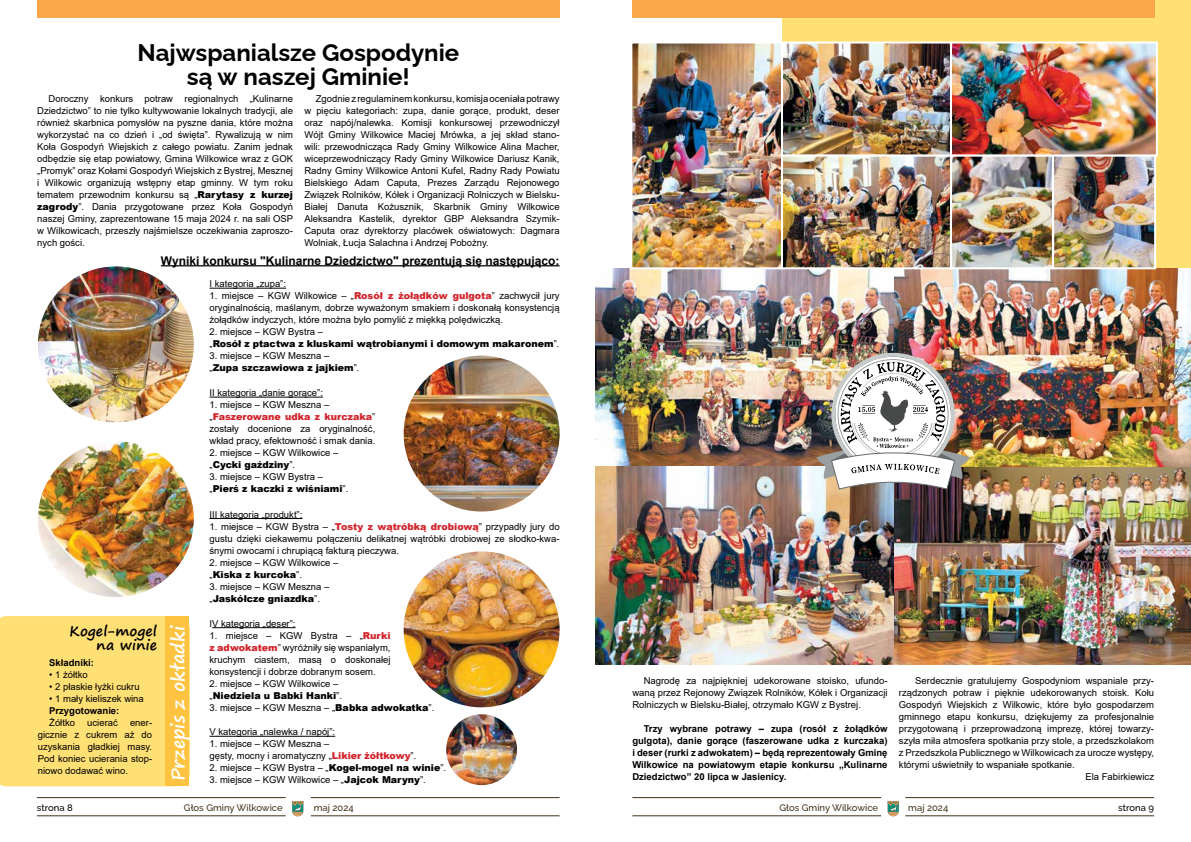
<style>
.page{position:relative;width:1191px;height:842px;background:#fff}
.page>*{position:absolute;margin:0;border:0;box-sizing:border-box;transform-origin:0 0}
.t1{font:700 24px/24px "Raleway";color:#000;text-align:center}
.t2{font:700 18px "Segoe Print";letter-spacing:.005em;color:#fff}
.t3{font:700 14px/14px "Segoe Print";letter-spacing:.01em;color:#000;text-align:right}
.t4{font:700 12px "Arial";color:#000}
.t5{font:9.5px/12px "Arial";color:#000}
.t6{font:700 9.5px/12px "Arial";color:#000;text-align:justify}
.t7{font:900 9.5px/12px "Arial";color:#000}
.t8{font:500 9.5px "Raleway";color:#423118}
.t9{font:500 9.5px "Raleway";color:#000}
.s1{font-weight:900}
.s2{font-weight:900;color:#d2232a}
.s3{font-weight:400}
</style>
<div class="page">
<svg style="left:292px;top:801px;width:11px;height:15px"></svg>
<svg style="left:887px;top:801px;width:12px;height:15px"></svg>
<hr style="left:37px;top:797px;width:249px;height:1px;background:#423118">
<hr style="left:632px;top:797px;width:249px;height:1px;background:#423118">
<hr style="left:311px;top:797px;width:248px;height:1px;background:#423118">
<hr style="left:905px;top:797px;width:249px;height:1px;background:#423118">
<hr style="left:37px;top:815px;width:249px;height:1px;background:#423118">
<hr style="left:632px;top:815px;width:249px;height:1px;background:#423118">
<hr style="left:311px;top:815px;width:248px;height:1px;background:#423118">
<hr style="left:905px;top:815px;width:249px;height:1px;background:#423118">
<div style="left:783px;top:0;width:408px;height:295px;background:#ffe075"></div>
<img style="left:893px;top:467px;width:298px;height:198px">
<img style="left:595px;top:268px;width:596px;height:199px">
<img style="left:595px;top:467px;width:298px;height:198px">
<div style="left:632px;top:0;width:522px;height:18px;background:#faa74a"></div>
<img style="left:816px;top:353px;width:153px;height:137px">
<img style="left:633px;top:45px;width:521px;height:221px">
<div style="left:780px;top:154px;width:172px;height:115px;border:2px solid #fff"></div>
<div style="left:950px;top:154px;width:104px;height:115px;border:2px solid #fff"></div>
<div style="left:1052px;top:154px;width:104px;height:115px;border:2px solid #fff"></div>
<div style="left:780px;top:42px;width:172px;height:114px;border:2px solid #fff"></div>
<div style="left:950px;top:42px;width:207px;height:114px;border:2px solid #fff"></div>
<div style="left:630px;top:42px;width:153px;height:227px;border:2px solid #fff"></div>
<div style="left:0;top:616px;width:190px;height:170px;background:#ffe075"></div>
<div style="left:165px;top:617px;width:24px;height:169px;background:#fec341"></div>
<div style="left:37px;top:0;width:522px;height:18px;background:#faa74a"></div>
<img style="left:38px;top:266px;width:156px;height:156px;border-radius:78px">
<img style="left:38px;top:441px;width:156px;height:156px;border-radius:78px">
<img style="left:446px;top:714px;width:71px;height:71px;border-radius:35px">
<img style="left:404px;top:356px;width:155px;height:156px;border-radius:78px">
<img style="left:404px;top:551px;width:155px;height:156px;border-radius:78px">
<hr style="left:209px;top:288px;width:77px;height:1px;background:#000">
<hr style="left:209px;top:518px;width:93px;height:1px;background:#000">
<hr style="left:209px;top:736px;width:126px;height:1px;background:#000">
<hr style="left:209px;top:397px;width:114px;height:1px;background:#000">
<hr style="left:212px;top:627px;width:83px;height:1px;background:#000">
<hr style="left:161px;top:265px;width:398px;height:1px;background:#000">
<h1 class="t1" style="left:137px;top:38px;width:323px">Najwspanialsze Gospodynie są w naszej Gminie!</h1>
<p class="t5" style="left:37px;top:92px;width:257px;text-align:justify;text-indent:11px">Doroczny konkurs potraw regionalnych „Kulinarne Dziedzictwo” to nie tylko kultywowanie lokalnych tradycji, ale również skarbnica pomysłów na pyszne dania, które można wykorzystać na co dzień i „od święta”. Rywalizują w nim Koła Gospodyń Wiejskich z całego powiatu. Zanim jednak odbędzie się etap powiatowy, Gmina Wilkowice wraz z GOK „Promyk” oraz Kołami Gospodyń Wiejskich z Bystrej, Mesznej i Wilkowic organizują wstępny etap gminny. W tym roku tematem przewodnim konkursu są „<span class="s1">Rarytasy z kurzej zagrody</span>”. Dania przygotowane przez Koła Gospodyń naszej Gminy, zaprezentowane 15 maja 2024 r. na sali OSP w Wilkowicach, przeszły najśmielsze oczekiwania zaproszo&shy;nych gości.</p>
<p class="t5" style="left:209px;top:278px;width:78px">I kategoria „zupa”:</p>
<p class="t5" style="left:209px;top:290px;width:351px;text-align:justify">1. miejsce – KGW Wilkowice – „<span class="s2">Rosół z żołądków gulgota</span>” zachwycił jury oryginalnością, maślanym, dobrze wyważonym smakiem i doskonałą konsystencją żołądków indyczych, które można było pomylić z miękką polędwiczką.</p>
<p class="t7" style="left:209px;top:325px;width:351px"><span class="s3">2. miejsce – KGW Bystra –<br>„</span>Rosół z ptactwa z kluskami wątrobianymi i domowym makaronem<span class="s3">”.</span></p>
<p class="t5" style="left:209px;top:350px;width:152px">3. miejsce – KGW Meszna – „<span class="s1">Zupa szczawiowa z jajkiem</span>”.</p>
<p class="t5" style="left:304px;top:92px;width:257px;text-align:justify;text-indent:11px">Zgodnie z regulaminem konkursu, komisja oceniała potrawy w pięciu kategoriach: zupa, danie gorące, produkt, deser oraz napój/nalewka. Komisji konkursowej przewodniczył Wójt Gminy Wilkowice Maciej Mrówka, a jej skład stano&shy;wili: przewodnicząca Rady Gminy Wilkowice Alina Macher, wiceprzewodniczący Rady Gminy Wilkowice Dariusz Kanik, Radny Gminy Wilkowice Antoni Kufel, Radny Rady Powiatu Bielskiego Adam Caputa, Prezes Zarządu Rejonowego Związek Rolników, Kółek i Organizacji Rolniczych w Bielsku-Białej Danuta Kożusznik, Skarbnik Gminy Wilkowice Aleksandra Kastelik, dyrektor GBP Aleksandra Szymik-Caputa oraz dyrektorzy placówek oświatowych: Dagmara Wolniak, Łucja Salachna i Andrzej Pobożny.</p>
<p class="t4" style="left:161px;top:252px;width:400px">Wyniki konkursu "Kulinarne Dziedzictwo" prezentują się następująco:</p>
<p class="t5" style="left:209px;top:387px;width:115px">II kategoria „danie gorące”:</p>
<p class="t5" style="left:209px;top:399px;width:167px">1. miejsce – KGW Meszna – „<span class="s2">Faszerowane udka z kurczaka</span>” zostały docenione za oryginalność, wkład pracy, efektowność i smak dania.</p>
<p class="t5" style="left:209px;top:447px;width:130px">2. miejsce – KGW Wilkowice – „<span class="s1">Cycki gaździny</span>”.</p>
<p class="t5" style="left:209px;top:471px;width:140px">3. miejsce – KGW Bystra – „<span class="s1">Pierś z kaczki z wiśniami</span>”.</p>
<h3 class="t3" style="left:70px;top:623px;width:89px">Kogel-mogel na winie</h3>
<p class="t6" style="left:49px;top:656px;width:46px">Składniki:</p>
<p class="t5" style="left:49px;top:668px;width:40px">• 1 żółtko</p>
<p class="t5" style="left:49px;top:680px;width:92px">• 2 płaskie łyżki cukru</p>
<p class="t5" style="left:49px;top:692px;width:96px">• 1 mały kieliszek wina</p>
<p class="t6" style="left:49px;top:704px;width:72px">Przygotowanie:</p>
<p class="t5" style="left:49px;top:716px;width:27px">Żółtko</p>
<p class="t5" style="left:87px;top:716px;width:32px">ucierać</p>
<p class="t5" style="left:38px;top:716px;width:116px;text-align:justify;text-indent:92px">ener&shy;gicznie z cukrem aż do uzyskania gładkiej masy.<br>Pod koniec ucierania stop&shy;niowo dodawać wino.</p>
<h2 class="t2" style="left:161px;top:781px;width:157px;rotate:-90deg">Przepis z okładki</h2>
<p class="t5" style="left:209px;top:508px;width:94px">III kategoria „produkt”:</p>
<p class="t5" style="left:209px;top:520px;width:351px;text-align:justify">1. miejsce – KGW Bystra – „<span class="s2">Tosty z wątróbką drobiową</span>” przypadły jury do gustu dzięki ciekawemu połączeniu delikatnej wątróbki drobiowej ze słodko-kwa&shy;śnymi owocami i chrupiącą fakturą pieczywa.</p>
<p class="t5" style="left:209px;top:556px;width:130px">2. miejsce – KGW Wilkowice – „<span class="s1">Kiska z kurcoka</span>”.</p>
<p class="t5" style="left:209px;top:580px;width:121px">3. miejsce – KGW Meszna – „<span class="s1">Jaskółcze gniazdka</span>”.</p>
<p class="t5" style="left:209px;top:617px;width:88px">IV kategoria „deser”:</p>
<p class="t5" style="left:209px;top:629px;width:182px;text-align:justify">1. miejsce – KGW Bystra – „<span class="s2">Rurki z adwokatem</span>” wyróżniły się wspaniałym, kruchym ciastem, masą o doskonałej konsystencji i dobrze dobranym sosem.</p>
<p class="t5" style="left:209px;top:677px;width:134px">2. miejsce – KGW Wilkowice – „<span class="s1">Niedziela u Babki Hanki</span>”.</p>
<p class="t5" style="left:209px;top:701px;width:226px">3. miejsce – KGW Meszna – „<span class="s1">Babka adwokatka</span>”.</p>
<p class="t5" style="left:209px;top:726px;width:127px">V kategoria „nalewka / napój”:</p>
<p class="t5" style="left:209px;top:738px;width:208px">1. miejsce – KGW Meszna –<br>gęsty, mocny i aromatyczny „<span class="s2">Likier żółtkowy</span>”.</p>
<p class="t5" style="left:209px;top:762px;width:238px">2. miejsce – KGW Bystra – „<span class="s1">Kogel-mogel na winie</span>”.</p>
<p class="t5" style="left:209px;top:774px;width:218px">3. miejsce – KGW Wilkowice – „<span class="s1">Jajcok Maryny</span>”.</p>
<p class="t5" style="left:632px;top:674px;width:257px;text-align:justify;text-indent:11px">Nagrodę za najpiękniej udekorowane stoisko, ufundo&shy;waną przez Rejonowy Związek Rolników, Kółek i Organizacji Rolniczych w Bielsku-Białej, otrzymało KGW z Bystrej.</p>
<p class="t6" style="left:632px;top:722px;width:257px;text-indent:11px">Trzy wybrane potrawy – zupa (rosół z żołądków gulgota), danie gorące (faszerowane udka z kurczaka) i deser (rurki z adwokatem) – będą reprezentowały Gminę Wilkowice na powiatowym etapie konkursu „Kulinarne Dziedzictwo” 20 lipca w Jasienicy.</p>
<p class="t5" style="left:915px;top:674px;width:240px">Serdecznie gratulujemy Gospodyniom wspaniale przy-</p>
<p class="t5" style="left:899px;top:686px;width:257px">rządzonych potraw i pięknie udekorowanych stoisk. Kołu</p>
<p class="t5" style="left:899px;top:698px;width:257px">Gospodyń Wiejskich z Wilkowic, które było gospodarzem</p>
<p class="t5" style="left:899px;top:710px;width:257px">gminnego etapu konkursu, dziękujemy za profesjonalnie</p>
<p class="t5" style="left:899px;top:722px;width:257px">przygotowaną i przeprowadzoną imprezę, której towarzy-</p>
<p class="t5" style="left:899px;top:734px;width:257px">szyła miła atmosfera spotkania przy stole, a przedszkolakom</p>
<p class="t5" style="left:899px;top:746px;width:257px">z Przedszkola Publicznego w Wilkowicach za urocze występy,</p>
<p class="t5" style="left:899px;top:758px;width:177px">którymi uświetniły to wspaniałe spotkanie.</p>
<p class="t5" style="left:1085px;top:770px;width:70px">Ela Fabirkiewicz</p>
<p class="t9" style="left:37px;top:800px;width:37px">strona 8</p>
<p class="t8" style="left:184px;top:800px;width:100px">Głos Gminy Wilkowice</p>
<p class="t8" style="left:314px;top:800px;width:41px">maj 2024</p>
<p class="t8" style="left:779px;top:800px;width:100px">Głos Gminy Wilkowice</p>
<p class="t8" style="left:908px;top:800px;width:41px">maj 2024</p>
<p class="t9" style="left:1118px;top:800px;width:37px">strona 9</p>
</div>
